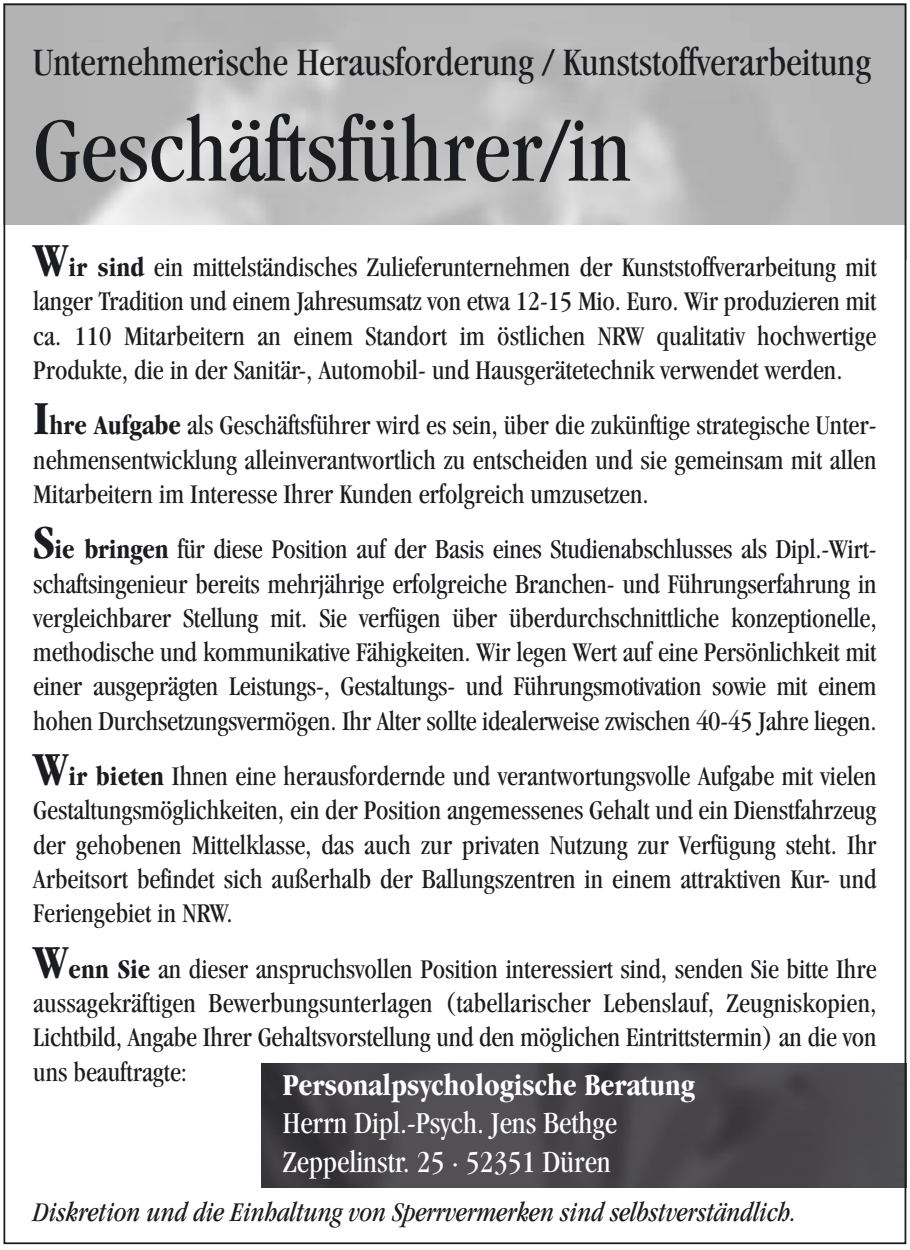
<style>
.page{position:relative;width:910px;height:1250px;background:#fff}
.page>*{position:absolute;margin:0;border:0;box-sizing:border-box;transform-origin:0 0}
.t1{font:condensed 94.5px "Garamond";color:#1b1c20}
.t2{font:condensed 40.25px "Garamond";color:#1b1c20}
.t3{font:condensed 31.5px/38.5px "Garamond";color:#fff}
.t4{font:700 condensed 31.5px "Garamond";color:#fff}
.t5{font:condensed 28px/34.3px "Garamond";color:#1b1c20;text-align:justify}
.t6{font:italic condensed 28px "Garamond";color:#1b1c20}
.s1{font-weight:700;font-size:49px}
.s2{font-weight:700}
</style>
<div class="page">
<img style="left:261px;top:1063px;width:642px;height:124px">
<h2 class="t2" style="left:33px;top:47px;width:839px">Unternehmerische Herausforderung / Kunststoffverarbeitung</h2>
<h1 class="t1" style="left:33px;top:113px;width:600px">Geschäftsführer/in</h1>
<p class="t5" style="left:33px;top:252px;width:845px"><span class="s1">W</span><span class="s2">ir sind</span> ein mittelständisches Zulieferunternehmen der Kunststoffverarbeitung mit langer Tradition und einem Jahresumsatz von etwa 12-15 Mio. Euro. Wir produzieren mit ca. 110 Mitarbeitern an einem Standort im östlichen NRW qualitativ hochwertige Produkte, die in der Sanitär-, Automobil- und Hausgerätetechnik verwendet werden.</p>
<p class="t5" style="left:33px;top:410px;width:845px"><span class="s1">I</span><span class="s2">hre Aufgabe</span> als Geschäftsführer wird es sein, über die zukünftige strategische Unter&shy;nehmensentwicklung alleinverantwortlich zu entscheiden und sie gemeinsam mit allen Mitarbeitern im Interesse Ihrer Kunden erfolgreich umzusetzen.</p>
<p class="t5" style="left:33px;top:534px;width:845px"><span class="s1">S</span><span class="s2">ie bringen</span> für diese Position auf der Basis eines Studienabschlusses als Dipl.-Wirt&shy;schaftsingenieur bereits mehrjährige erfolgreiche Branchen- und Führungserfahrung in vergleichbarer Stellung mit. Sie verfügen über überdurchschnittliche konzeptionelle, methodische und kommunikative Fähigkeiten. Wir legen Wert auf eine Persönlichkeit mit einer ausgeprägten Leistungs-, Gestaltungs- und Führungsmotivation sowie mit einem hohen Durchsetzungsvermögen. Ihr Alter sollte idealerweise zwischen 40-45 Jahre liegen.</p>
<p class="t5" style="left:33px;top:761px;width:845px"><span class="s1">W</span><span class="s2">ir bieten</span> Ihnen eine herausfordernde und verantwortungsvolle Aufgabe mit vielen Gestaltungsmöglichkeiten, ein der Position angemessenes Gehalt und ein Dienstfahrzeug der gehobenen Mittelklasse, das auch zur privaten Nutzung zur Verfügung steht. Ihr Arbeitsort befindet sich außerhalb der Ballungszentren in einem attraktiven Kur- und Feriengebiet in NRW.</p>
<p class="t5" style="left:33px;top:953px;width:845px"><span class="s1">W</span><span class="s2">enn Sie</span> an dieser anspruchsvollen Position interessiert sind, senden Sie bitte Ihre aussagekräftigen Bewerbungsunterlagen (tabellarischer Lebenslauf, Zeugniskopien, Lichtbild, Angabe Ihrer Gehaltsvorstellung und den möglichen Eintrittstermin) an die von uns beauftragte:</p>
<p class="t4" style="left:283px;top:1072px;width:413px">Personalpsychologische Beratung</p>
<p class="t3" style="left:283px;top:1106px;width:336px">Herrn Dipl.-Psych. Jens Bethge<br>Zeppelinstr. 25 · 52351 Düren</p>
<p class="t6" style="left:33px;top:1200px;width:765px">Diskretion und die Einhaltung von Sperrvermerken sind selbstverständlich.</p>
</div>
